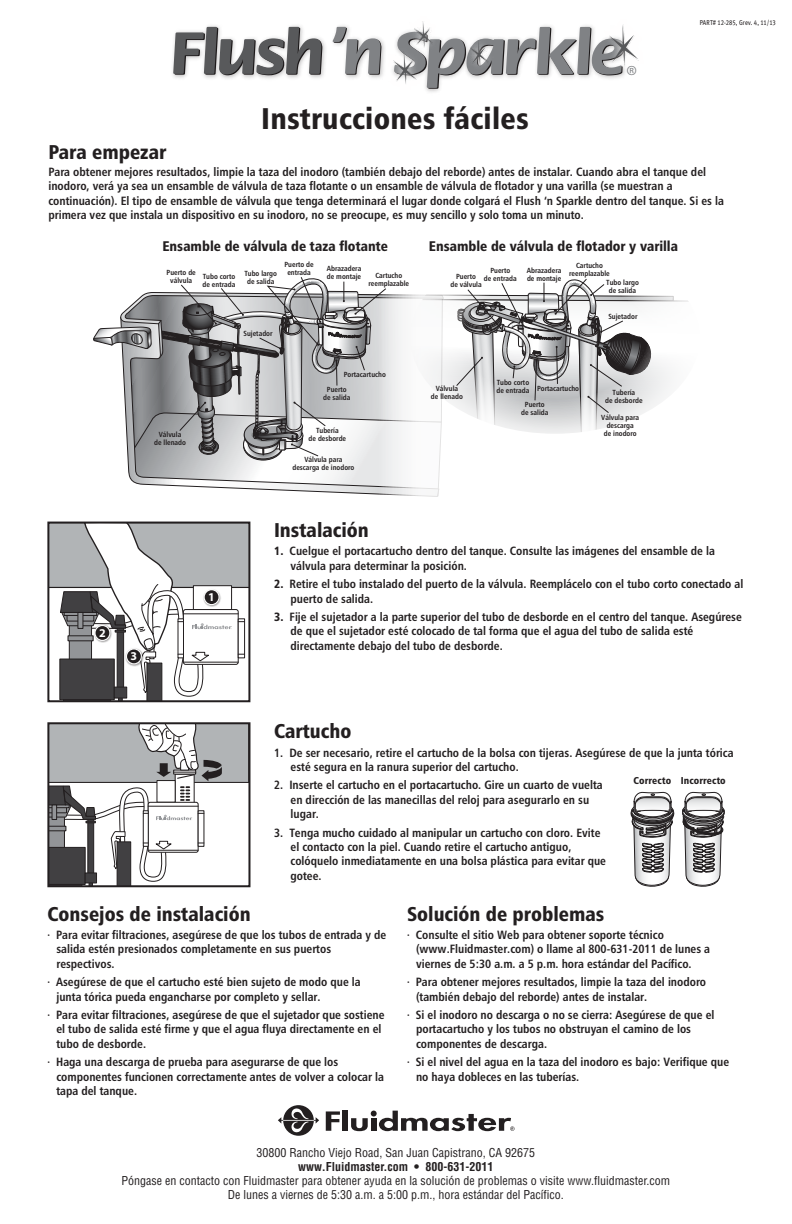
<style>
.page{position:relative;width:792px;height:1224px;background:#fff}
.page>*{position:absolute;margin:0;border:0;box-sizing:border-box;transform-origin:0 0}
.t1{font:30px "Humanist 777 BT Black Condensed B";letter-spacing:.01em;color:#231f20}
.t2{font:20.7px "Myriad";color:#808285}
.t3{font:20px "Humanist 777 BT Black Condensed B";color:#231f20}
.t4{font:14px "Humanist 777 BT Black Condensed B";color:#231f20}
.t5{font:12px/14.4px "Humanist 777 BT Bold Condensed B";color:#231f20}
.t6{font:condensed 12px/14px "Helvetica";color:#231f20;text-align:center}
.t7{font:700 condensed 12px "Helvetica";color:#231f20}
.t8{font:700 12px "Myriad Pro";color:#fff}
.t9{font:10px "Humanist 777 BT Black Condensed B";letter-spacing:.01em;color:#231f20}
.t10{font:7.4px/8px "Humanist 777 BT Bold Condensed B";color:#231f20;text-align:center}
.t11{font:7px "Meta Book LF";letter-spacing:.015em;color:#231f20;scale:.85 1}
.s1{font-family:"Humanist 777 BT Black Condensed B"}
.s2{font-family:"Myriad Pro"}
</style>
<div class="page">
<svg style="left:326px;top:1111px;width:14px;height:20px"></svg>
<div style="left:343px;top:1111px;width:5px;height:20px;background:#231f20"></div>
<svg style="left:351px;top:1111px;width:164px;height:20px"></svg>
<svg style="left:278px;top:1105px;width:41px;height:31px"></svg>
<svg style="left:630px;top:792px;width:44px;height:95px"></svg>
<svg style="left:682px;top:792px;width:42px;height:95px"></svg>
<svg style="left:50px;top:725px;width:197px;height:159px"></svg>
<div style="left:47px;top:722px;width:203px;height:165px;border:2px solid #231f20"></div>
<svg style="left:50px;top:525px;width:197px;height:174px"></svg>
<div style="left:47px;top:522px;width:203px;height:180px;border:2px solid #231f20"></div>
<img style="left:203px;top:588px;width:19px;height:21px">
<svg style="left:204px;top:589px;width:16px;height:16px"></svg>
<div style="left:205px;top:590px;width:13px;height:14px;background:#231f20;border-radius:50%"></div>
<img style="left:93px;top:624px;width:20px;height:21px">
<svg style="left:95px;top:625px;width:15px;height:16px"></svg>
<div style="left:96px;top:626px;width:13px;height:14px;background:#231f20;border-radius:50%"></div>
<img style="left:125px;top:647px;width:19px;height:22px">
<svg style="left:126px;top:648px;width:16px;height:16px"></svg>
<div style="left:127px;top:650px;width:14px;height:13px;background:#231f20;border-radius:50%"></div>
<svg style="left:94px;top:277px;width:580px;height:220px"></svg>
<img style="left:172px;top:25px;width:211px;height:54px">
<svg style="left:173px;top:27px;width:149px;height:48px"></svg>
<svg style="left:333px;top:27px;width:48px;height:48px"></svg>
<img style="left:383px;top:42px;width:45px;height:49px">
<svg style="left:394px;top:22px;width:244px;height:67px"></svg>
<h1 class="t1" style="left:261px;top:100px;width:269px">Instrucciones fáciles</h1>
<h2 class="t2" style="left:626px;top:63px;width:12px">®</h2>
<p class="t11" style="left:700px;top:19px;width:91px">PART# 12-285, Grev. 4, 11/13</p>
<h3 class="t3" style="left:48px;top:140px;width:120px">Para empezar</h3>
<p class="t5" style="left:48px;top:164px;width:677px">Para obtener mejores resultados, limpie la taza del inodoro (también debajo del reborde) antes de instalar. Cuando abra el tanque del inodoro, verá ya sea un ensamble de válvula de taza flotante o un ensamble de válvula de flotador y una varilla (se muestran a continuación). El tipo de ensamble de válvula que tenga determinará el lugar donde colgará el Flush ‘n Sparkle dentro del tanque. Si es la primera vez que instala un dispositivo en su inodoro, no se preocupe, es muy sencillo y solo toma un minuto.</p>
<p class="t4" style="left:162px;top:237px;width:227px">Ensamble de válvula de taza flotante</p>
<p class="t4" style="left:429px;top:237px;width:251px">Ensamble de válvula de flotador y varilla</p>
<p class="t8" style="left:99px;top:625px;width:8px">2</p>
<p class="t10" style="left:167px;top:268px;width:31px">Puerto de válvula</p>
<p class="t10" style="left:203px;top:272px;width:34px;text-align:left">Tubo corto de entrada</p>
<p class="t10" style="left:285px;top:260px;width:31px">Puerto de</p>
<p class="t10" style="left:244px;top:269px;width:34px">Tubo largo</p>
<p class="t10" style="left:287px;top:268px;width:25px">entrada</p>
<p class="t10" style="left:247px;top:277px;width:29px">de salida</p>
<p class="t10" style="left:327px;top:264px;width:36px;text-align:left">Abrazadera de montaje</p>
<p class="t10" style="left:368px;top:271px;width:42px">Cartucho reemplazable</p>
<p class="t10" style="left:484px;top:266px;width:34px">Puerto<br>de entrada</p>
<p class="t10" style="left:450px;top:273px;width:33px">Puerto<br>de válvula</p>
<p class="t10" style="left:527px;top:266px;width:36px;text-align:left">Abrazadera de montaje</p>
<p class="t10" style="left:569px;top:261px;width:42px">Cartucho reemplazable</p>
<p class="t10" style="left:606px;top:278px;width:34px">Tubo largo de salida</p>
<p class="t10" style="left:608px;top:312px;width:31px">Sujetador</p>
<p class="t10" style="left:244px;top:329px;width:31px">Sujetador</p>
<p class="t10" style="left:344px;top:370px;width:44px">Portacartucho</p>
<p class="t10" style="left:154px;top:430px;width:33px">Válvula<br>de llenado</p>
<p class="t10" style="left:323px;top:385px;width:29px">Puerto de salida</p>
<p class="t10" style="left:309px;top:426px;width:39px">Tubería<br>de desborde</p>
<p class="t10" style="left:431px;top:385px;width:33px">Válvula<br>de llenado</p>
<p class="t10" style="left:497px;top:378px;width:34px;text-align:left">Tubo corto de entrada</p>
<p class="t10" style="left:537px;top:384px;width:44px">Portacartucho</p>
<p class="t10" style="left:521px;top:400px;width:29px">Puerto de salida</p>
<p class="t10" style="left:605px;top:388px;width:39px">Tubería<br>de desborde</p>
<p class="t10" style="left:601px;top:413px;width:40px">Válvula para descarga<br>de inodoro</p>
<p class="t10" style="left:292px;top:456px;width:64px">Válvula para descarga de inodoro</p>
<p class="t8" style="left:131px;top:649px;width:8px">3</p>
<p class="t8" style="left:208px;top:589px;width:8px">1</p>
<h3 class="t3" style="left:274px;top:517px;width:96px">Instalación</h3>
<p class="t5" style="left:291px;top:544px;width:426px;text-indent:-16px"><span class="s1">1.</span> Cuelgue el portacartucho dentro del tanque. Consulte las imágenes del ensamble de la válvula para determinar la posición.</p>
<p class="t5" style="left:291px;top:576px;width:454px;text-indent:-16px"><span class="s1">2.</span> Retire el tubo instalado del puerto de la válvula. Reemplácelo con el tubo corto conectado al puerto de salida.</p>
<p class="t5" style="left:291px;top:609px;width:453px;text-indent:-16px"><span class="s1">3.</span> Fije el sujetador a la parte superior del tubo de desborde en el centro del tanque. Asegúrese de que el sujetador esté colocado de tal forma que el agua del tubo de salida esté directamente debajo del tubo de desborde.</p>
<h3 class="t3" style="left:274px;top:719px;width:79px">Cartucho</h3>
<p class="t5" style="left:291px;top:745px;width:445px;text-indent:-16px">1. De ser necesario, retire el cartucho de la bolsa con tijeras. Asegúrese de que la junta tórica esté segura en la ranura superior del cartucho.</p>
<p class="t5" style="left:291px;top:778px;width:314px;text-indent:-16px">2. Inserte el cartucho en el portacartucho. Gire un cuarto de vuelta en dirección de las manecillas del reloj para asegurarlo en su lugar.</p>
<p class="t5" style="left:291px;top:825px;width:317px;text-indent:-16px">3. Tenga mucho cuidado al manipular un cartucho con cloro. Evite el contacto con la piel. Cuando retire el cartucho antiguo, colóquelo inmediatamente en una bolsa plástica para evitar que gotee.</p>
<p class="t9" style="left:634px;top:774px;width:94px">Correcto Incorrecto</p>
<h3 class="t3" style="left:47px;top:901px;width:205px">Consejos de instalación</h3>
<p class="t5" style="left:56px;top:927px;width:331px;text-indent:-9px"><span class="s2">·</span> Para evitar filtraciones, asegúrese de que los tubos de entrada y de salida estén presionados completamente en sus puertos respectivos.</p>
<p class="t5" style="left:56px;top:975px;width:306px;text-indent:-9px"><span class="s2">·</span> Asegúrese de que el cartucho esté bien sujeto de modo que la junta tórica pueda engancharse por completo y sellar.</p>
<p class="t5" style="left:56px;top:1007px;width:330px;text-indent:-9px"><span class="s2">·</span> Para evitar filtraciones, asegúrese de que el sujetador que sostiene el tubo de salida esté firme y que el agua fluya directamente en el tubo de desborde.</p>
<p class="t5" style="left:56px;top:1055px;width:329px;text-indent:-9px"><span class="s2">·</span> Haga una descarga de prueba para asegurarse de que los componentes funcionen correctamente antes de volver a colocar la tapa del tanque.</p>
<h3 class="t3" style="left:407px;top:901px;width:199px">Solución de problemas</h3>
<p class="t5" style="left:416px;top:927px;width:296px;text-indent:-9px"><span class="s2">·</span> Consulte el sitio Web para obtener soporte técnico (www.Fluidmaster.com) o llame al 800-631-2011 de lunes a viernes de 5:30 a.m. a 5 p.m. hora estándar del Pacífico.</p>
<p class="t5" style="left:416px;top:975px;width:292px;text-indent:-9px"><span class="s2">·</span> Para obtener mejores resultados, limpie la taza del inodoro (también debajo del reborde) antes de instalar.</p>
<p class="t5" style="left:416px;top:1007px;width:300px;text-indent:-9px"><span class="s2">·</span> Si el inodoro no descarga o no se cierra: Asegúrese de que el portacartucho y los tubos no obstruyan el camino de los componentes de descarga.</p>
<p class="t5" style="left:416px;top:1055px;width:315px;text-indent:-9px"><span class="s2">·</span> Si el nivel del agua en la taza del inodoro es bajo: Verifique que no haya dobleces en las tuberías.</p>
<p class="t6" style="left:257px;top:1145px;width:280px">30800 Rancho Viejo Road, San Juan Capistrano, CA 92675</p>
<p class="t7" style="left:298px;top:1159px;width:197px">www.Fluidmaster.com • 800-631-2011</p>
<p class="t6" style="left:121px;top:1173px;width:550px">Póngase en contacto con Fluidmaster para obtener ayuda en la solución de problemas o visite www.fluidmaster.com<br>De lunes a viernes de 5:30 a.m. a 5:00 p.m., hora estándar del Pacífico.</p>
</div>
